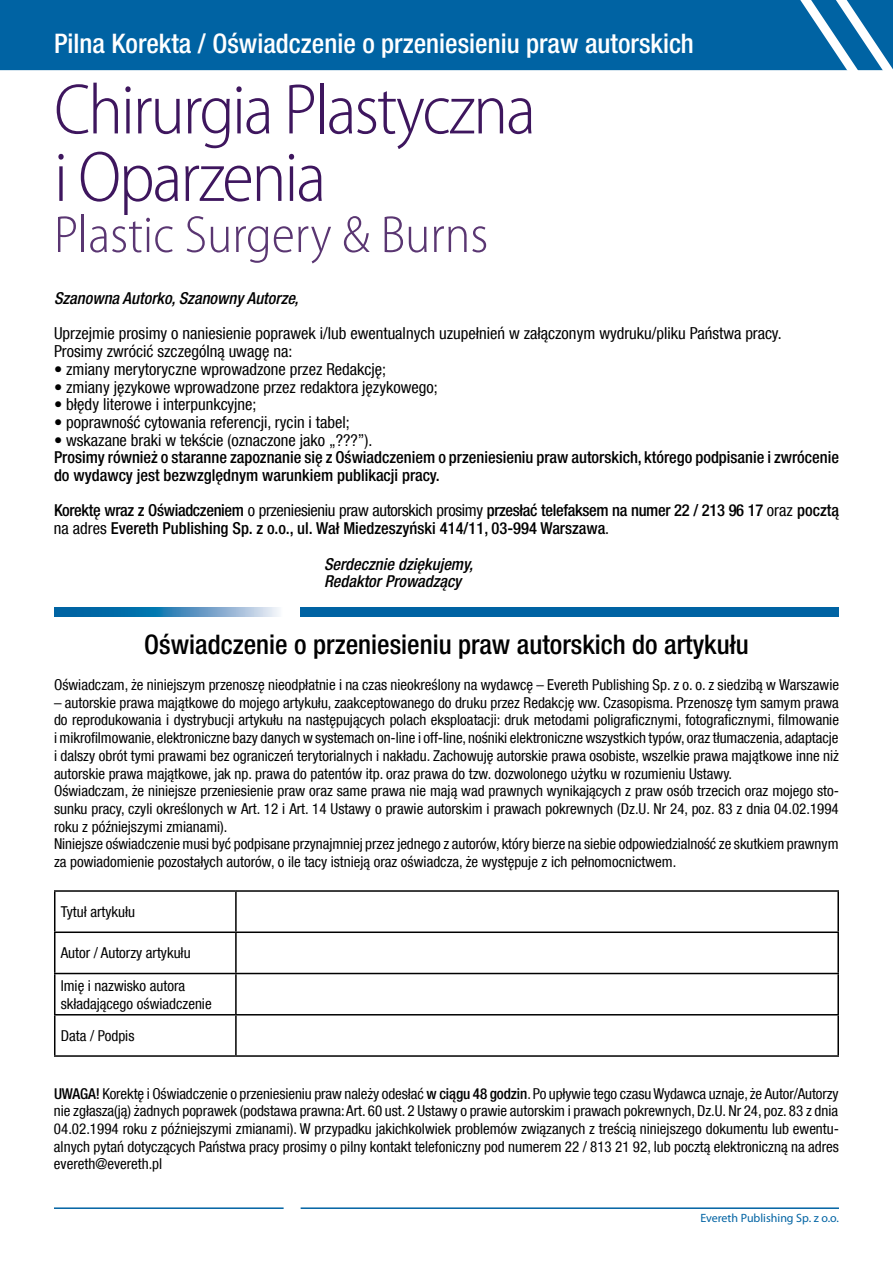
<style>
.page{position:relative;width:893px;height:1263px;background:#fff}
.page>*{position:absolute;margin:0;border:0;box-sizing:border-box;transform-origin:0 0}
.t1{font:300 semi-condensed 72px/67.5px "Myriad Pro";letter-spacing:-.03em;color:#3e165e}
.t2{font:300 semi-condensed 52.5px "Myriad Pro";color:#5a3672}
.t3{font:500 condensed 27px "Helvetica Neue LT Com";color:#fff}
.t4{font:500 condensed 27px "Helvetica Neue LT Com";color:#000}
.t5{font:condensed 16.5px/17.7px "Helvetica Neue LT Com";color:#000}
.t6{font:500 condensed 16.5px/17.7px "Helvetica Neue LT Com";letter-spacing:-.02em;color:#000}
.t7{font:500 condensed 16.5px/17.7px "Helvetica Neue LT Com";color:#000}
.t8{font:italic 500 condensed 16.5px/17.7px "Helvetica Neue LT Com";color:#000}
.t9{font:condensed 15px/17.7px "Helvetica Neue LT Com";color:#000}
.t10{font:12px "Myriad Pro";color:#0063a3}
.s1{font-weight:400}
.s2{font-weight:500}
</style>
<div class="page">
<div style="left:0;top:0;width:782px;height:70px;background:#0063a3"></div>
<svg style="left:782px;top:0;width:111px;height:71px"></svg>
<div style="left:301px;top:607px;width:538px;height:9px;background:#0063a3"></div>
<svg style="left:54px;top:607px;width:225px;height:9px;background:#468ebd"></svg>
<hr style="left:54px;top:890px;width:182px;height:2px;background:#000">
<hr style="left:54px;top:892px;width:1px;height:39px;background:#000">
<hr style="left:236px;top:890px;width:603px;height:2px;background:#000">
<hr style="left:235px;top:892px;width:2px;height:39px;background:#000">
<hr style="left:837px;top:892px;width:2px;height:39px;background:#000">
<hr style="left:54px;top:931px;width:182px;height:2px;background:#000">
<hr style="left:54px;top:933px;width:1px;height:40px;background:#000">
<hr style="left:236px;top:931px;width:603px;height:2px;background:#000">
<hr style="left:235px;top:933px;width:2px;height:40px;background:#000">
<hr style="left:837px;top:933px;width:2px;height:40px;background:#000">
<hr style="left:54px;top:973px;width:182px;height:1px;background:#000">
<hr style="left:54px;top:974px;width:1px;height:40px;background:#000">
<hr style="left:236px;top:973px;width:603px;height:1px;background:#000">
<hr style="left:235px;top:974px;width:2px;height:40px;background:#000">
<hr style="left:837px;top:974px;width:2px;height:40px;background:#000">
<hr style="left:54px;top:1014px;width:182px;height:1px;background:#000">
<hr style="left:54px;top:1015px;width:1px;height:40px;background:#000">
<hr style="left:236px;top:1014px;width:603px;height:1px;background:#000">
<hr style="left:235px;top:1015px;width:2px;height:40px;background:#000">
<hr style="left:837px;top:1015px;width:2px;height:40px;background:#000">
<hr style="left:54px;top:1055px;width:182px;height:2px;background:#000">
<hr style="left:236px;top:1055px;width:603px;height:2px;background:#000">
<hr style="left:54px;top:1207px;width:230px;height:2px;background:#0063a3">
<hr style="left:301px;top:1207px;width:538px;height:2px;background:#0063a3">
<h3 class="t3" style="left:54px;top:28px;width:641px">Pilna Korekta / Oświadczenie o przeniesieniu praw autorskich</h3>
<h1 class="t1" style="left:54px;top:75px;width:484px">Chirurgia Plastyczna i Oparzenia</h1>
<h2 class="t2" style="left:54px;top:203px;width:436px">Plastic Surgery &amp; Burns</h2>
<p class="t8" style="left:54px;top:289px;width:246px">Szanowna Autorko, Szanowny Autorze,</p>
<p class="t5" style="left:54px;top:324px;width:729px">Uprzejmie prosimy o naniesienie poprawek i/lub ewentualnych uzupełnień w załączonym wydruku/pliku Państwa pracy.<br>Prosimy zwrócić szczególną uwagę na:</p>
<p class="t5" style="left:54px;top:360px;width:334px">• zmiany merytoryczne wprowadzone przez Redakcję;</p>
<p class="t5" style="left:54px;top:378px;width:385px">• zmiany językowe wprowadzone przez redaktora językowego;</p>
<p class="t5" style="left:54px;top:395px;width:204px">• błędy literowe i interpunkcyjne;</p>
<p class="t5" style="left:54px;top:413px;width:297px">• poprawność cytowania referencji, rycin i tabel;</p>
<p class="t5" style="left:54px;top:431px;width:320px">• wskazane braki w tekście (oznaczone jako „???”).</p>
<p class="t7" style="left:54px;top:448px;width:787px">Prosimy również o staranne zapoznanie się z Oświadczeniem o przeniesieniu praw autorskich, którego podpisanie i zwrócenie do wydawcy jest bezwzględnym warunkiem publikacji pracy.</p>
<p class="t6" style="left:54px;top:502px;width:786px">Korektę wraz z Oświadczeniem <span class="s1">o przeniesieniu praw autorskich prosimy</span> przesłać telefaksem na numer 22 / 213 96 17 <span class="s1">oraz</span> pocztą <span class="s1">na adres</span> Evereth Publishing Sp. z o.o., ul. Wał Miedzeszyński 414/11, 03-994 Warszawa<span class="s1">.</span></p>
<p class="t8" style="left:324px;top:555px;width:150px">Serdecznie dziękujemy,<br>Redaktor Prowadzący</p>
<h3 class="t4" style="left:144px;top:628px;width:606px">Oświadczenie o przeniesieniu praw autorskich do artykułu</h3>
<p class="t9" style="left:54px;top:676px;width:786px">Oświadczam, że niniejszym przenoszę nieodpłatnie i na czas nieokreślony na wydawcę – Evereth Publishing Sp. z o. o. z siedzibą w Warszawie</p>
<p class="t9" style="left:54px;top:693px;width:786px">– autorskie prawa majątkowe do mojego artykułu, zaakceptowanego do druku przez Redakcję ww. Czasopisma. Przenoszę tym samym prawa do reprodukowania i dystrybucji artykułu na następujących polach eksploatacji: druk metodami poligraficznymi, fotograficznymi, filmowanie i mikrofilmowanie, elektroniczne bazy danych w systemach on-line i off-line, nośniki elektroniczne wszystkich typów, oraz tłumaczenia, adaptacje i dalszy obrót tymi prawami bez ograniczeń terytorialnych i nakładu. Zachowuję autorskie prawa osobiste, wszelkie prawa majątkowe inne niż autorskie prawa majątkowe, jak np. prawa do patentów itp. oraz prawa do tzw. dozwolonego użytku w rozumieniu Ustawy.<br>Oświadczam, że niniejsze przeniesienie praw oraz same prawa nie mają wad prawnych wynikających z praw osób trzecich oraz mojego sto&shy;sunku pracy, czyli określonych w Art. 12 i Art. 14 Ustawy o prawie autorskim i prawach pokrewnych (Dz.U. Nr 24, poz. 83 z dnia 04.02.1994 roku z późniejszymi zmianami).<br>Niniejsze oświadczenie musi być podpisane przynajmniej przez jednego z autorów, który bierze na siebie odpowiedzialność ze skutkiem prawnym za powiadomienie pozostałych autorów, o ile tacy istnieją oraz oświadcza, że występuje z ich pełnomocnictwem.</p>
<p class="t9" style="left:61px;top:903px;width:76px">Tytuł artykułu</p>
<p class="t9" style="left:61px;top:937px;width:131px;line-height:32.2px">Autor / Autorzy artykułu<br>Imię i nazwisko autora</p>
<p class="t9" style="left:61px;top:987px;width:152px;line-height:32.2px">składającego oświadczenie<br>Data / Podpis</p>
<p class="t9" style="left:54px;top:1084px;width:786px;text-align:justify"><span class="s2">UWAGA!</span> Korektę i Oświadczenie o przeniesieniu praw należy odesłać <span class="s2">w ciągu 48 godzin</span>. Po upływie tego czasu Wydawca uznaje, że Autor/Autorzy nie zgłasza(ją) żadnych poprawek (podstawa prawna: Art. 60 ust. 2 Ustawy o prawie autorskim i prawach pokrewnych, Dz.U. Nr 24, poz. 83 z dnia 04.02.1994 roku z późniejszymi zmianami). W przypadku jakichkolwiek problemów związanych z treścią niniejszego dokumentu lub ewentu&shy;alnych pytań dotyczących Państwa pracy prosimy o pilny kontakt telefoniczny pod numerem 22 / 813 21 92, lub pocztą elektroniczną na adres evereth@evereth.pl</p>
<p class="t10" style="left:700px;top:1211px;width:140px">Evereth Publishing Sp. z o.o.</p>
</div>
